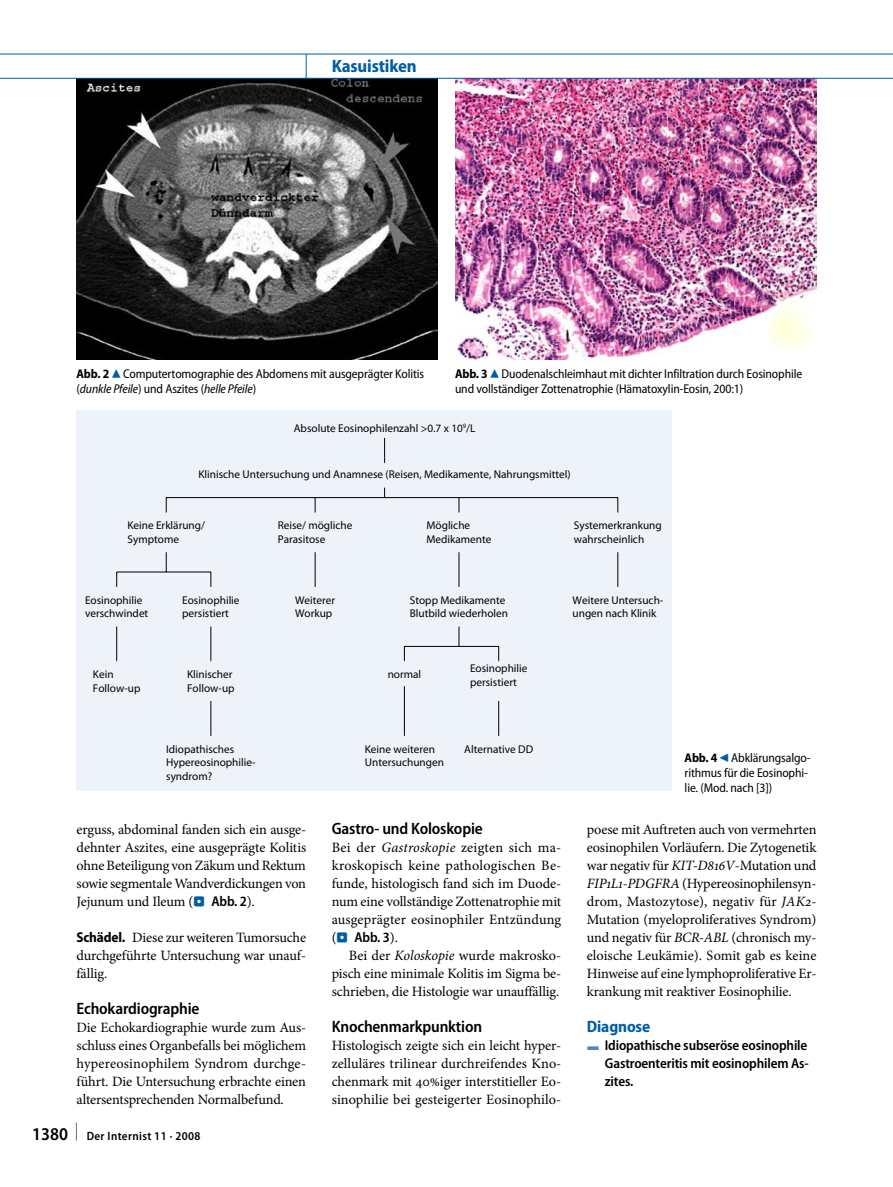
<style>
.page{position:relative;width:893px;height:1187px;background:#fff}
.page>*{position:absolute;margin:0;border:0;box-sizing:border-box;transform-origin:0 0}
._001_rubrik{font:700 semi-condensed 18px "Myriad Pro";letter-spacing:-.01em;color:#005da8}
.t1{font:600 semi-condensed 18px "Myriad Pro";color:#000}
._014_u3{font:600 semi-condensed 16.5px "Myriad Pro";letter-spacing:-.01em;color:#000}
._012_u1{font:700 semi-condensed 16.5px "Myriad Pro";letter-spacing:-.01em;color:#005da8}
._010_fliesstext_ohne{font:14.25px/18px "Minion Pro";letter-spacing:-.005em;color:#000;text-align:justify}
._015_spitzmarke{font:14.25px/18px "Minion Pro";letter-spacing:-.015em;color:#000;text-align:justify}
._010_fliesstext_mit{font:14.25px/18px "Minion Pro";letter-spacing:-.01em;color:#000;text-align:justify}
._019_fazit_aufzlg_en{font:600 semi-condensed 14.25px/18px "Myriad Pro";letter-spacing:-.01em;color:#000;text-align:justify}
._024_abb_legende{font:semi-condensed 12.75px/15px "Myriad Pro";letter-spacing:-.01em;color:#000}
.t2{font:600 semi-condensed 12px "Myriad Pro";letter-spacing:.03em;color:#000}
.t3{font:11.25px/13.5px "Myriad Pro";color:#000}
.s1{font-weight:700}
.s2{font-family:"S Buttons";font-stretch:normal;font-size:14.25px;color:#005da8}
.s3{font-style:italic}
.s4{font-family:"S Buttons";font-size:13.5px;color:#005da8}
.s5{font-family:"Myriad Pro";font-weight:600;font-stretch:semi-condensed}
.s6{font-family:"Myriad Pro";font-weight:700;font-stretch:semi-condensed}
.s7{font-family:"S Buttons";font-weight:400;font-stretch:normal;color:#4f87c2}
</style>
<div class="page">
<img style="left:77px;top:79px;width:361px;height:280px">
<img style="left:455px;top:79px;width:361px;height:280px">
<div style="left:77px;top:410px;width:595px;height:380px;background:#eef2f9"></div>
<svg style="left:384px;top:438px;width:1px;height:25px"></svg>
<hr style="left:166px;top:497px;width:452px;height:1px;background:#000">
<svg style="left:166px;top:498px;width:1px;height:14px"></svg>
<svg style="left:315px;top:498px;width:1px;height:14px"></svg>
<svg style="left:459px;top:498px;width:1px;height:14px"></svg>
<svg style="left:617px;top:498px;width:1px;height:14px"></svg>
<hr style="left:117px;top:571px;width:94px;height:1px;background:#000">
<svg style="left:166px;top:552px;width:1px;height:19px"></svg>
<hr style="left:315px;top:552px;width:1px;height:35px;background:#000">
<hr style="left:459px;top:552px;width:1px;height:35px;background:#000">
<hr style="left:617px;top:552px;width:1px;height:35px;background:#000">
<svg style="left:116px;top:572px;width:1px;height:15px"></svg>
<svg style="left:210px;top:572px;width:1px;height:15px"></svg>
<hr style="left:404px;top:646px;width:95px;height:1px;background:#000">
<hr style="left:116px;top:626px;width:1px;height:34px;background:#000">
<svg style="left:459px;top:626px;width:1px;height:20px"></svg>
<hr style="left:210px;top:626px;width:1px;height:34px;background:#000">
<svg style="left:404px;top:647px;width:1px;height:14px"></svg>
<svg style="left:498px;top:647px;width:1px;height:14px"></svg>
<hr style="left:210px;top:701px;width:1px;height:34px;background:#000">
<hr style="left:498px;top:701px;width:1px;height:34px;background:#000">
<hr style="left:404px;top:686px;width:1px;height:49px;background:#000">
<hr style="left:0;top:54px;width:893px;height:1px;background:#005da8">
<hr style="left:0;top:78px;width:893px;height:1px;background:#005da8">
<svg style="left:306px;top:54px;width:1px;height:25px"></svg>
<p class="_001_rubrik" style="left:332px;top:56px;width:86px">Kasuistiken</p>
<p class="_024_abb_legende" style="left:77px;top:367px;width:349px"><span class="s1">Abb. 2</span><span class="s2">8</span>Computertomographie des Abdomens mit ausgeprägter Kolitis (<span class="s3">dunkle Pfeile</span>) und Aszites (<span class="s3">helle Pfeile</span>)</p>
<p class="_024_abb_legende" style="left:455px;top:367px;width:349px"><span class="s1">Abb. 3</span><span class="s2">8</span>Duodenalschleimhaut mit dichter Infiltration durch Eosinophile und vollständiger Zottenatrophie (Hämatoxylin-Eosin, 200:1)</p>
<p class="t3" style="left:294px;top:421px;width:183px">Absolute Eosinophilenzahl &gt;0.7 x 10<sup>9</sup>/L</p>
<p class="t3" style="left:198px;top:467px;width:374px">Klinische Untersuchung und Anamnese (Reisen, Medikamente, Nahrungsmittel)</p>
<p class="t3" style="left:127px;top:518px;width:79px">Keine Erklärung/<br>Symptome</p>
<p class="t3" style="left:278px;top:518px;width:76px">Reise/ mögliche<br>Parasitose</p>
<p class="t3" style="left:426px;top:518px;width:66px">Mögliche<br>Medikamente</p>
<p class="t3" style="left:574px;top:518px;width:89px">Systemerkrankung wahrscheinlich</p>
<p class="t3" style="left:85px;top:593px;width:65px">Eosinophilie verschwindet</p>
<p class="t3" style="left:182px;top:593px;width:59px">Eosinophilie persistiert</p>
<p class="t3" style="left:295px;top:593px;width:42px">Weiterer<br>Workup</p>
<p class="t3" style="left:410px;top:593px;width:100px">Stopp Medikamente<br>Blutbild wiederholen</p>
<p class="t3" style="left:573px;top:593px;width:92px">Weitere Untersuch&shy;ungen nach Klinik</p>
<p class="t3" style="left:93px;top:667px;width:49px">Kein<br>Follow-up</p>
<p class="t3" style="left:187px;top:667px;width:49px">Klinischer<br>Follow-up</p>
<p class="t3" style="left:388px;top:667px;width:35px">normal</p>
<p class="t3" style="left:470px;top:661px;width:59px">Eosinophilie persistiert</p>
<p class="t3" style="left:166px;top:741px;width:91px">Idiopathisches<br>Hypereosinophilie&shy;syndrom?</p>
<p class="t3" style="left:365px;top:741px;width:81px">Keine weiteren<br>Untersuchungen</p>
<p class="t3" style="left:464px;top:741px;width:71px">Alternative DD</p>
<p class="_015_spitzmarke" style="left:77px;top:820px;width:231px">erguss, abdominal fanden sich ein ausge&shy;dehnter Aszites, eine ausgeprägte Kolitis ohne Beteiligung von Zäkum und Rektum sowie segmentale Wandverdickungen von Jejunum und Ileum (<span class="s4">.</span> <span class="s5">Abb. 2</span>).</p>
<p class="_015_spitzmarke" style="left:77px;top:928px;width:231px"><span class="s6">Schädel.</span> Diese zur weiteren Tumorsuche durchgeführte Untersuchung war unauf&shy;fällig.</p>
<p class="_014_u3" style="left:77px;top:999px;width:124px">Echokardiographie</p>
<p class="_010_fliesstext_ohne" style="left:77px;top:1018px;width:231px">Die Echokardiographie wurde zum Aus&shy;schluss eines Organbefalls bei möglichem hypereosinophilem Syndrom durchge&shy;führt. Die Untersuchung erbrachte einen altersentsprechenden Normalbefund.</p>
<p class="t1" style="left:32px;top:1123px;width:37px">1380</p>
<p class="t2" style="left:76px;top:1129px;width:126px"><sup>|</sup> Der Internist 11 · 2008</p>
<p class="_014_u3" style="left:332px;top:819px;width:153px">Gastro- und Koloskopie</p>
<p class="_010_fliesstext_ohne" style="left:332px;top:838px;width:231px">Bei der <span class="s3">Gastroskopie</span> zeigten sich ma&shy;kroskopisch keine pathologischen Be&shy;funde, histologisch fand sich im Duode&shy;num eine vollständige Zottenatrophie mit ausgeprägter eosinophiler Entzündung (<span class="s4">.</span> <span class="s5">Abb. 3</span>).</p>
<p class="_010_fliesstext_mit" style="left:332px;top:946px;width:231px;text-indent:17px">Bei der <span class="s3">Koloskopie</span> wurde makrosko&shy;pisch eine minimale Kolitis im Sigma be&shy;schrieben, die Histologie war unauffällig.</p>
<p class="_014_u3" style="left:332px;top:1017px;width:152px">Knochenmarkpunktion</p>
<p class="_010_fliesstext_ohne" style="left:332px;top:1036px;width:231px">Histologisch zeigte sich ein leicht hyper&shy;zelluläres trilinear durchreifendes Kno&shy;chenmark mit 40%iger interstitieller Eo&shy;sinophilie bei gesteigerter Eosinophilo-</p>
<p class="_024_abb_legende" style="left:685px;top:750px;width:128px"><span class="s1">Abb. 4</span><span class="s2">9</span>Abklärungsalgo&shy;rithmus für die Eosinophi&shy;lie. (Mod. nach [3])</p>
<p class="_010_fliesstext_ohne" style="left:587px;top:820px;width:231px">poese mit Auftreten auch von vermehrten eosinophilen Vorläufern. Die Zytogenetik war negativ für <span class="s3">KIT-D816V</span>-Mutation und <span class="s3">FIP1L1-PDGFRA</span> (Hypereosinophilensyn&shy;drom, Mastozytose), negativ für <span class="s3">JAK2</span>- Mutation (myeloproliferatives Syndrom) und negativ für <span class="s3">BCR-ABL</span> (chronisch my&shy;eloische Leukämie). Somit gab es keine Hinweise auf eine lymphoproliferative Er&shy;krankung mit reaktiver Eosinophilie.</p>
<p class="_012_u1" style="left:587px;top:1017px;width:65px">Diagnose</p>
<p class="_019_fazit_aufzlg_en" style="left:605px;top:1036px;width:206px;text-indent:-18px"><span class="s7">F</span> Idiopathische subseröse eosinophile Gastroenteritis mit eosinophilem As&shy;zites.</p>
</div>
